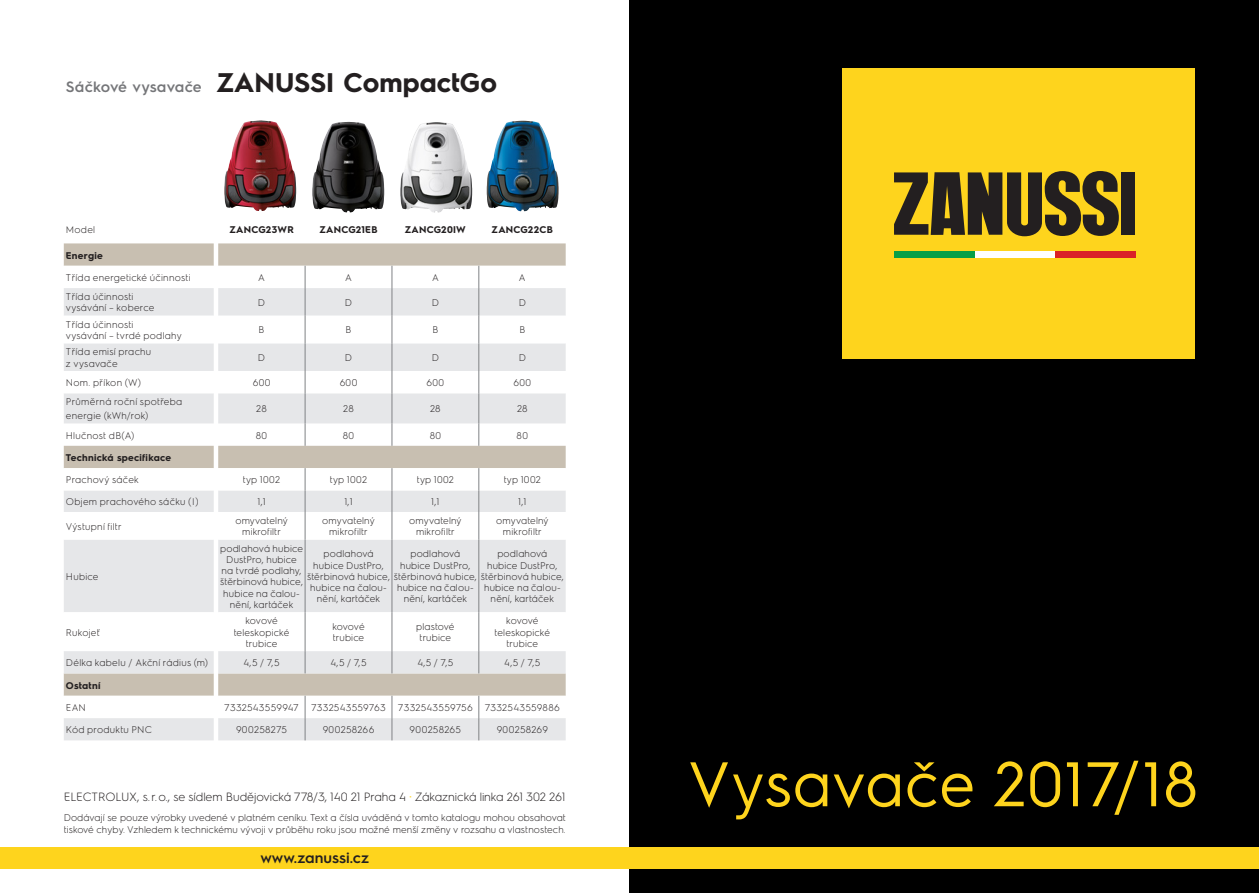
<style>
.page{position:relative;width:1259px;height:893px;background:#fff}
.page>*{position:absolute;margin:0;border:0;box-sizing:border-box;transform-origin:0 0}
.t1{font:63px "Electrolux Sans";letter-spacing:-.005em;color:#fed41d}
.headline{font:700 27px "Electrolux Sans";letter-spacing:.005em;color:#231f20}
.pod_headline{font:600 15px "Electrolux Sans";letter-spacing:.01em;color:#757679}
._3__BodyText_white_E{font:600 15px "Electrolux Sans";color:#231f20}
._3__BodyText_white_E-2{font:300 12px "Electrolux Sans";letter-spacing:-.005em;color:#231f20}
.tabulky{font:300 9.75px/11.2px "Electrolux Sans";letter-spacing:.02em;color:#231f20;text-align:center}
.parametry{font:300 9.75px/11.2px "Electrolux Sans";letter-spacing:.025em;color:#231f20}
._3__BodyText_white_E-3{font:300 9.75px "Electrolux Sans";letter-spacing:.005em;color:#231f20}
.NAZEV{font:700 9.75px "Electrolux Sans";letter-spacing:.02em;color:#231f20}
.parametry-2{font:700 9.75px "Electrolux Sans";letter-spacing:.025em;color:#231f20}
.tabulky-2{font:300 9.75px/11.2px "Electrolux Sans";letter-spacing:-.005em;color:#231f20}
.s1{color:#fed41d}
</style>
<div class="page">
<div style="left:629px;top:0;width:630px;height:893px;background:#000"></div>
<svg style="left:64px;top:243px;width:502px;height:23px;background:#cac1b4"></svg>
<svg style="left:64px;top:393px;width:502px;height:303px;fill:#e6e7e9"></svg>
<svg style="left:64px;top:266px;width:502px;height:127px"></svg>
<hr style="left:305px;top:393px;width:1px;height:30px;background:#808285">
<hr style="left:392px;top:393px;width:1px;height:30px;background:#808285">
<hr style="left:478px;top:393px;width:1px;height:30px;background:#808285">
<svg style="left:305px;top:423px;width:1px;height:23px"></svg>
<svg style="left:392px;top:423px;width:1px;height:23px"></svg>
<svg style="left:478px;top:423px;width:1px;height:23px"></svg>
<svg style="left:305px;top:468px;width:1px;height:72px"></svg>
<svg style="left:392px;top:468px;width:1px;height:72px"></svg>
<svg style="left:478px;top:468px;width:1px;height:72px"></svg>
<hr style="left:305px;top:540px;width:1px;height:72px;background:#808285">
<hr style="left:392px;top:540px;width:1px;height:72px;background:#808285">
<hr style="left:478px;top:540px;width:1px;height:72px;background:#808285">
<hr style="left:305px;top:612px;width:1px;height:39px;background:#808285">
<hr style="left:392px;top:612px;width:1px;height:39px;background:#808285">
<hr style="left:478px;top:612px;width:1px;height:39px;background:#808285">
<svg style="left:305px;top:651px;width:1px;height:22px"></svg>
<svg style="left:392px;top:651px;width:1px;height:22px"></svg>
<svg style="left:478px;top:651px;width:1px;height:22px"></svg>
<svg style="left:218px;top:696px;width:348px;height:44px"></svg>
<img style="left:224px;top:121px;width:72px;height:90px">
<img style="left:487px;top:121px;width:71px;height:90px">
<img style="left:312px;top:122px;width:72px;height:90px">
<img style="left:400px;top:122px;width:72px;height:90px">
<div style="left:0;top:847px;width:1259px;height:22px;background:#fed41d"></div>
<div style="left:842px;top:68px;width:353px;height:291px;background:#fed41d"></div>
<div style="left:974px;top:251px;width:80px;height:6px;background:#fff"></div>
<div style="left:894px;top:251px;width:80px;height:6px;background:#079f46"></div>
<div style="left:1054px;top:251px;width:81px;height:6px;background:#da2128"></div>
<div style="left:1121px;top:172px;width:14px;height:63px;background:#231f20"></div>
<svg style="left:894px;top:171px;width:225px;height:65px"></svg>
<p class="pod_headline" style="left:66px;top:76px;width:137px">Sáčkové vysavače</p>
<p class="headline" style="left:216px;top:63px;width:282px">ZANUSSI CompactGo</p>
<p class="parametry" style="left:66px;top:224px;width:31px">Model</p>
<p class="NAZEV" style="left:230px;top:223px;width:66px">ZANCG23WR</p>
<p class="NAZEV" style="left:319px;top:223px;width:59px">ZANCG21EB</p>
<p class="NAZEV" style="left:405px;top:223px;width:62px">ZANCG20IW</p>
<p class="NAZEV" style="left:491px;top:223px;width:63px">ZANCG22CB</p>
<p class="parametry-2" style="left:66px;top:248px;width:38px">Energie</p>
<p class="parametry" style="left:66px;top:271px;width:126px">Třída energetické účinnosti</p>
<p class="tabulky" style="left:258px;top:271px;width:8px">A</p>
<p class="tabulky" style="left:345px;top:271px;width:8px">A</p>
<p class="tabulky" style="left:432px;top:271px;width:8px">A</p>
<p class="tabulky" style="left:519px;top:271px;width:8px">A</p>
<p class="parametry" style="left:66px;top:291px;width:90px">Třída účinnosti vysávání – koberce</p>
<p class="tabulky" style="left:258px;top:296px;width:9px">D</p>
<p class="tabulky" style="left:345px;top:296px;width:9px">D</p>
<p class="tabulky" style="left:432px;top:296px;width:9px">D</p>
<p class="tabulky" style="left:519px;top:296px;width:9px">D</p>
<p class="parametry" style="left:66px;top:318px;width:117px">Třída účinnosti<br>vysávání – tvrdé podlahy</p>
<p class="tabulky" style="left:259px;top:324px;width:7px">B</p>
<p class="tabulky" style="left:345px;top:324px;width:7px">B</p>
<p class="tabulky" style="left:432px;top:324px;width:7px">B</p>
<p class="tabulky" style="left:519px;top:324px;width:7px">B</p>
<p class="parametry" style="left:66px;top:346px;width:87px">Třída emisí prachu z vysavače</p>
<p class="tabulky" style="left:258px;top:351px;width:9px">D</p>
<p class="tabulky" style="left:345px;top:351px;width:9px">D</p>
<p class="tabulky" style="left:432px;top:351px;width:9px">D</p>
<p class="tabulky" style="left:519px;top:351px;width:9px">D</p>
<p class="parametry" style="left:66px;top:376px;width:77px">Nom. příkon (W)</p>
<p class="tabulky" style="left:253px;top:376px;width:19px">600</p>
<p class="tabulky" style="left:340px;top:376px;width:19px">600</p>
<p class="tabulky" style="left:426px;top:376px;width:19px">600</p>
<p class="tabulky" style="left:513px;top:376px;width:19px">600</p>
<p class="parametry" style="left:66px;top:396px;width:118px">Průměrná roční spotřeba</p>
<p class="parametry" style="left:66px;top:410px;width:84px">energie (kWh/rok)</p>
<p class="tabulky" style="left:256px;top:403px;width:12px">28</p>
<p class="tabulky" style="left:343px;top:403px;width:12px">28</p>
<p class="tabulky" style="left:430px;top:403px;width:12px">28</p>
<p class="tabulky" style="left:517px;top:403px;width:12px">28</p>
<p class="parametry" style="left:66px;top:429px;width:70px">Hlučnost dB(A)</p>
<p class="tabulky" style="left:256px;top:429px;width:13px">80</p>
<p class="tabulky" style="left:343px;top:429px;width:13px">80</p>
<p class="tabulky" style="left:430px;top:429px;width:13px">80</p>
<p class="tabulky" style="left:516px;top:429px;width:13px">80</p>
<p class="parametry-2" style="left:66px;top:451px;width:107px">Technická specifikace</p>
<p class="parametry" style="left:66px;top:474px;width:74px">Prachový sáček</p>
<p class="tabulky" style="left:243px;top:474px;width:39px">typ 1002</p>
<p class="tabulky" style="left:330px;top:474px;width:39px">typ 1002</p>
<p class="tabulky" style="left:417px;top:474px;width:39px">typ 1002</p>
<p class="tabulky" style="left:504px;top:474px;width:39px">typ 1002</p>
<p class="parametry" style="left:66px;top:496px;width:134px">Objem prachového sáčku ( l )</p>
<p class="tabulky" style="left:257px;top:496px;width:10px">1,1</p>
<p class="tabulky" style="left:344px;top:496px;width:10px">1,1</p>
<p class="tabulky" style="left:431px;top:496px;width:10px">1,1</p>
<p class="tabulky" style="left:518px;top:496px;width:10px">1,1</p>
<p class="parametry" style="left:66px;top:520px;width:57px">Výstupní filtr</p>
<p class="tabulky" style="left:235px;top:514px;width:54px">omyvatelný mikrofiltr</p>
<p class="tabulky" style="left:322px;top:514px;width:54px">omyvatelný mikrofiltr</p>
<p class="tabulky" style="left:409px;top:514px;width:54px">omyvatelný mikrofiltr</p>
<p class="tabulky" style="left:496px;top:514px;width:54px">omyvatelný mikrofiltr</p>
<p class="parametry" style="left:66px;top:570px;width:34px">Hubice</p>
<p class="tabulky" style="left:220px;top:542px;width:85px">podlahová hubice<br>DustPro, hubice na tvrdé podlahy, štěrbinová hubice, hubice na čalou&shy;nění, kartáček</p>
<p class="tabulky" style="left:323px;top:548px;width:51px">podlahová</p>
<p class="tabulky" style="left:400px;top:548px;width:72px">podlahová hubice DustPro,</p>
<p class="tabulky" style="left:397px;top:581px;width:78px">hubice na čalou&shy;nění, kartáček</p>
<p class="tabulky" style="left:487px;top:548px;width:72px">podlahová hubice DustPro,</p>
<p class="tabulky" style="left:484px;top:581px;width:78px">hubice na čalou&shy;nění, kartáček</p>
<p class="tabulky" style="left:313px;top:559px;width:72px">hubice DustPro,</p>
<p class="tabulky" style="left:307px;top:570px;width:258px">štěrbinová hubice, štěrbinová hubice, štěrbinová hubice,</p>
<p class="tabulky" style="left:310px;top:581px;width:78px">hubice na čalou-</p>
<p class="tabulky" style="left:317px;top:593px;width:65px">nění, kartáček</p>
<p class="parametry" style="left:66px;top:626px;width:36px">Rukojeť</p>
<p class="tabulky" style="left:234px;top:615px;width:57px">kovové teleskopické trubice</p>
<p class="tabulky-2" style="left:332px;top:620px;width:34px">kovové trubice</p>
<p class="tabulky" style="left:416px;top:620px;width:40px">plastové trubice</p>
<p class="tabulky" style="left:494px;top:615px;width:57px">kovové teleskopické trubice</p>
<p class="parametry" style="left:66px;top:657px;width:144px">Délka kabelu / Akční rádius (m)</p>
<p class="tabulky" style="left:243px;top:657px;width:38px">4,5 / 7,5</p>
<p class="tabulky" style="left:330px;top:657px;width:38px">4,5 / 7,5</p>
<p class="tabulky" style="left:417px;top:657px;width:38px">4,5 / 7,5</p>
<p class="tabulky" style="left:504px;top:657px;width:38px">4,5 / 7,5</p>
<p class="parametry-2" style="left:66px;top:678px;width:36px">Ostatní</p>
<p class="parametry" style="left:66px;top:701px;width:22px">EAN</p>
<p class="tabulky" style="left:224px;top:701px;width:76px">7332543559947</p>
<p class="tabulky" style="left:311px;top:701px;width:76px">7332543559763</p>
<p class="tabulky" style="left:398px;top:701px;width:76px">7332543559756</p>
<p class="tabulky" style="left:485px;top:701px;width:77px">7332543559886</p>
<p class="parametry" style="left:66px;top:724px;width:88px">Kód produktu PNC</p>
<p class="tabulky" style="left:236px;top:724px;width:53px">900258275</p>
<p class="tabulky" style="left:323px;top:724px;width:53px">900258266</p>
<p class="tabulky" style="left:410px;top:724px;width:53px">900258265</p>
<p class="tabulky" style="left:497px;top:724px;width:53px">900258269</p>
<p class="_3__BodyText_white_E-2" style="left:64px;top:788px;width:503px">ELECTROLUX, s.r.o., se sídlem Budějovická 778/3, 140 21 Praha 4 <span class="s1">•</span> Zákaznická linka 261 302 261</p>
<p class="_3__BodyText_white_E-3" style="left:64px;top:811px;width:503px">Dodávají se pouze výrobky uvedené v platném ceníku. Text a čísla uváděná v tomto katalogu mohou obsahovat</p>
<p class="_3__BodyText_white_E-3" style="left:64px;top:823px;width:503px">tiskové chyby. Vzhledem k technickému vývoji v průběhu roku jsou možné menší změny v rozsahu a vlastnostech.</p>
<p class="_3__BodyText_white_E" style="left:260px;top:848px;width:110px">www.zanussi.cz</p>
<p class="t1" style="left:688px;top:740px;width:513px">Vysavače 2017/18</p>
</div>
